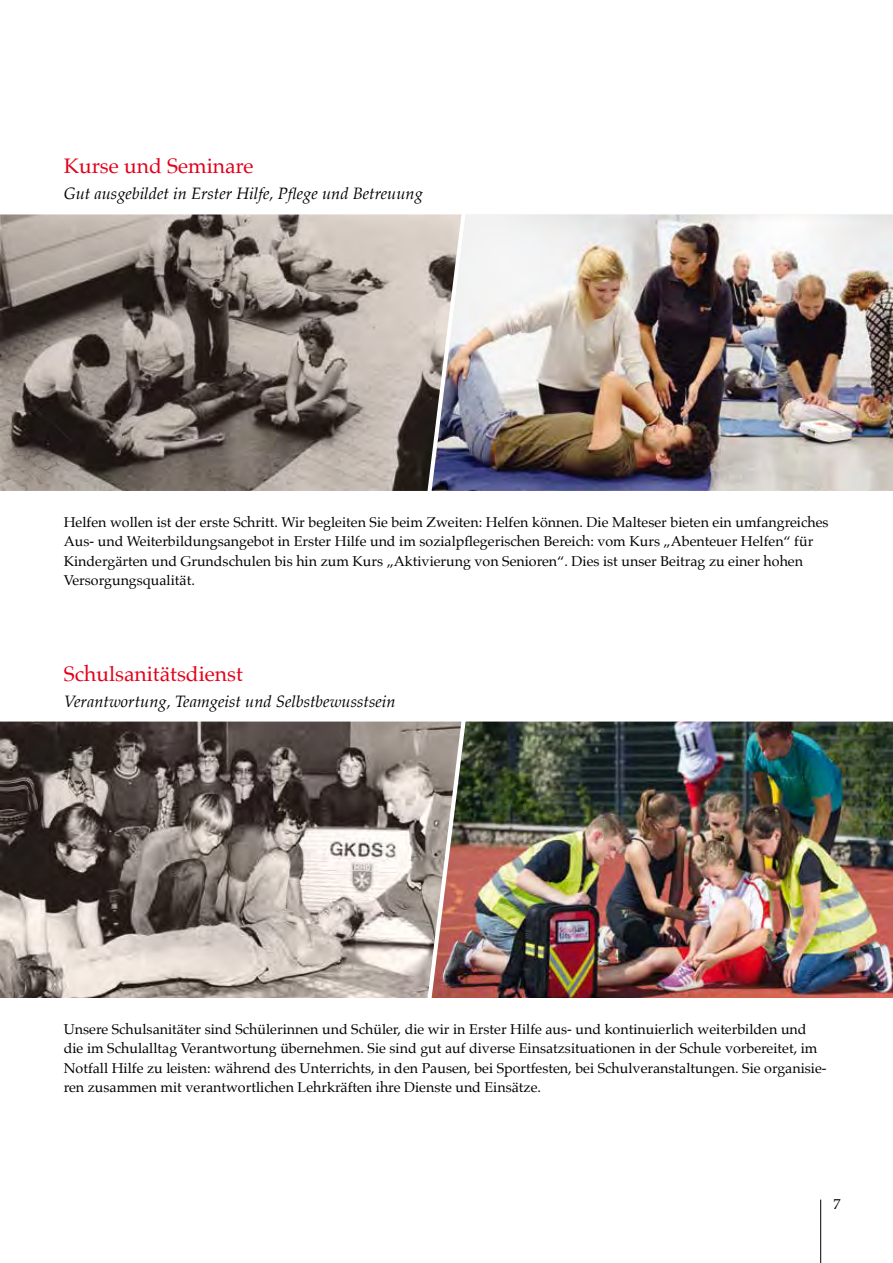
<style>
.page{position:relative;width:893px;height:1263px;background:#fff}
.page>*{position:absolute;margin:0;border:0;box-sizing:border-box;transform-origin:0 0}
.t1{font:21px "Palatino";color:#e2001a}
.t2{font:italic 16.5px "Palatino";color:#000}
.t3{font:14.25px/19.5px "Palatino";color:#000}
</style>
<div class="page">
<img style="left:432px;top:214px;width:461px;height:277px">
<img style="left:461px;top:722px;width:432px;height:276px">
<img style="left:0;top:215px;width:461px;height:276px">
<img style="left:0;top:722px;width:461px;height:276px">
<hr style="left:820px;top:1199px;width:1px;height:64px;background:#000">
<h1 class="t1" style="left:64px;top:149px;width:191px">Kurse und Seminare</h1>
<p class="t2" style="left:64px;top:179px;width:361px">Gut ausgebildet in Erster Hilfe, Pflege und Betreuung</p>
<p class="t3" style="left:64px;top:512px;width:766px">Helfen wollen ist der erste Schritt. Wir begleiten Sie beim Zweiten: Helfen können. Die Malteser bieten ein umfangreiches Aus- und Weiterbildungsangebot in Erster Hilfe und im sozialpflegerischen Bereich: vom Kurs „Abenteuer Helfen“ für Kindergärten und Grundschulen bis hin zum Kurs „Aktivierung von Senioren“. Dies ist unser Beitrag zu einer hohen Versorgungsqualität.</p>
<h1 class="t1" style="left:64px;top:656px;width:181px">Schulsanitätsdienst</h1>
<p class="t2" style="left:64px;top:687px;width:333px">Verantwortung, Teamgeist und Selbstbewusstsein</p>
<p class="t3" style="left:64px;top:1019px;width:764px">Unsere Schulsanitäter sind Schülerinnen und Schüler, die wir in Erster Hilfe aus- und kontinuierlich weiterbilden und die im Schulalltag Verantwortung übernehmen. Sie sind gut auf diverse Einsatzsituationen in der Schule vorbereitet, im Notfall Hilfe zu leisten: während des Unterrichts, in den Pausen, bei Sportfesten, bei Schulveranstaltungen. Sie organisie&shy;ren zusammen mit verantwortlichen Lehrkräften ihre Dienste und Einsätze.</p>
<p class="t3" style="left:833px;top:1194px;width:9px">7</p>
</div>
